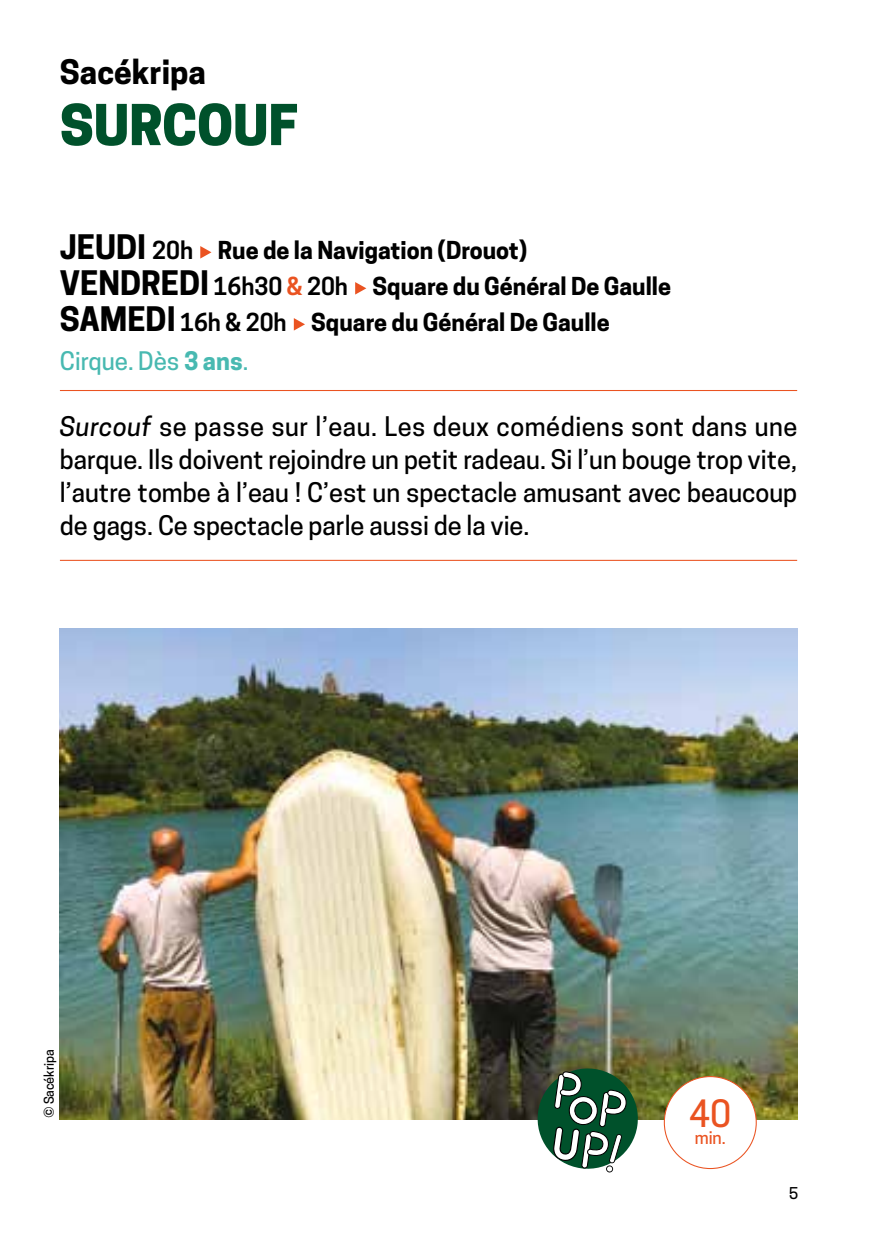
<style>
.page{position:relative;width:893px;height:1259px;background:#fff}
.page>*{position:absolute;margin:0;border:0;box-sizing:border-box;transform-origin:0 0}
.t1{font:800 52.8px "Cooper Hewitt";color:#00512b}
.t2{font:500 35.4px "Cooper Hewitt";color:#ea5321}
.t3{font:700 31.8px "Cooper Hewitt";color:#000}
.t4{font:500 25.5px/33px "Cooper Hewitt";color:#000;text-align:justify}
.t5{font:500 24px "Cooper Hewitt";color:#48b9b1}
.t6{font:700 23.4px/36px "Cooper Hewitt";color:#000}
.t7{font:500 16.8px "Cooper Hewitt";color:#ea5321}
.t8{font:500 15.3px "Cooper Hewitt";color:#000}
.t9{font:500 12.6px "Cooper Hewitt";letter-spacing:-.01em;color:#000}
.s1{font-size:31.8px}
.s2{font-weight:600}
.s3{font-weight:600;color:#ea5321}
.s4{font-weight:700}
.s5{font-style:italic}
</style>
<div class="page">
<hr style="left:60px;top:390px;width:737px;height:1px;background:#ea5321">
<hr style="left:60px;top:560px;width:737px;height:1px;background:#ea5321">
<svg style="left:200px;top:246px;width:11px;height:12px"></svg>
<svg style="left:355px;top:282px;width:11px;height:12px"></svg>
<svg style="left:294px;top:318px;width:11px;height:12px"></svg>
<img style="left:60px;top:628px;width:737px;height:491px">
<div style="left:664px;top:1076px;width:92px;height:92px;background:#fff;border-radius:50%"></div>
<svg style="left:534px;top:1065px;width:107px;height:107px"></svg>
<p class="t3" style="left:60px;top:53px;width:147px">Sacékripa</p>
<h1 class="t1" style="left:60px;top:94px;width:240px">SURCOUF</h1>
<p class="t6" style="left:60px;top:232px;width:613px"><span class="s1">JEUDI</span> <span class="s2">20h</span> Rue de la Navigation (Drouot)<br><span class="s1">VENDREDI</span> <span class="s2">16h30</span> <span class="s3">&amp;</span> <span class="s2">20h</span> Square du Général De Gaulle<br><span class="s1">SAMEDI</span> <span class="s2">16h &amp; 20h</span> Square du Général De Gaulle</p>
<p class="t5" style="left:60px;top:346px;width:190px">Cirque. Dès <span class="s4">3 ans</span>.</p>
<p class="t4" style="left:60px;top:409px;width:739px"><span class="s5">Surcouf</span> se passe sur l’eau. Les deux comédiens sont dans une barque. Ils doivent rejoindre un petit radeau. Si l’un bouge trop vite, l’autre tombe à l’eau ! C’est un spectacle amusant avec beaucoup de gags. Ce spectacle parle aussi de la vie.</p>
<p class="t9" style="left:42px;top:1118px;width:70px;rotate:-90deg">© Sacékripa</p>
<h2 class="t2" style="left:689px;top:1093px;width:44px">40</h2>
<p class="t7" style="left:695px;top:1128px;width:33px">min.</p>
<p class="t8" style="left:789px;top:1184px;width:11px">5</p>
</div>
